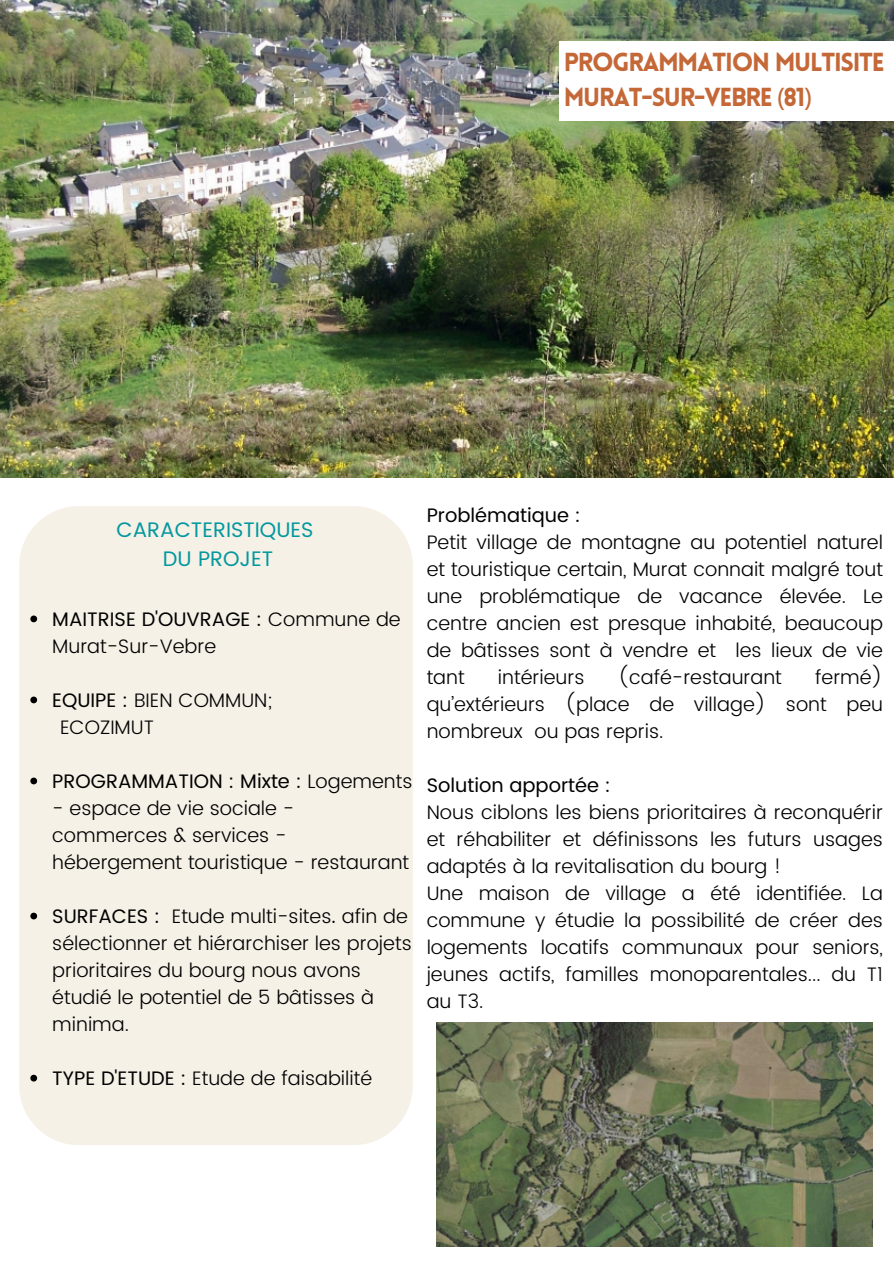
<style>
.page{position:relative;width:894px;height:1264px;background:#fff}
.page>*{position:absolute;margin:0;border:0;box-sizing:border-box;transform-origin:0 0}
.t1{font:900 25.5px/34.8px "Lovelo";letter-spacing:-.05em;color:#c46838}
.t2{font:21px "Poppins";color:#03989e}
.t3{font:300 19.5px/27px "Poppins";color:#000}
.t4{font:19.5px "Poppins";color:#000}
.s1{font-family:"Noto Sans";font-weight:400}
.s2{font-weight:400}
.s3{font-weight:300}
</style>
<div class="page">
<div style="left:19px;top:506px;width:394px;height:639px;background:#f6f1e7;border-radius:60px"></div>
<img style="left:0;top:0;width:893px;height:477px">
<div style="left:559px;top:41px;width:334px;height:79px;background:#fff"></div>
<svg style="left:30px;top:615px;width:7px;height:7px"></svg>
<svg style="left:30px;top:696px;width:7px;height:7px"></svg>
<svg style="left:30px;top:777px;width:7px;height:7px"></svg>
<svg style="left:30px;top:912px;width:7px;height:7px"></svg>
<svg style="left:30px;top:1074px;width:7px;height:7px"></svg>
<img style="left:436px;top:1022px;width:436px;height:223px">
<h1 class="t1" style="left:563px;top:48px;width:322px">PROGRAMMATION MULTISITE<br>MURAT-SUR-VEBRE <span class="s1">(</span>81<span class="s1">)</span></h1>
<h2 class="t2" style="left:116px;top:517px;width:198px">CARACTERISTIQUES</h2>
<p class="t2" style="left:163px;top:547px;width:112px">DU PROJET</p>
<p class="t3" style="left:52px;top:605px;width:350px"><span class="s2">MAITRISE D'OUVRAGE :</span> Commune de<br>Murat-Sur-Vebre</p>
<p class="t3" style="left:60px;top:686px;width:214px;text-indent:-8px"><span class="s2">EQUIPE :</span> BIEN COMMUN;<br>ECOZIMUT</p>
<p class="t4" style="left:52px;top:769px;width:361px">PROGRAMMATION : Mixte : <span class="s3">Logements</span></p>
<p class="t3" style="left:52px;top:794px;width:358px">- espace de vie sociale - commerces &amp; services - hébergement touristique - restaurant</p>
<p class="t3" style="left:52px;top:902px;width:361px"><span class="s2">SURFACES :</span> Etude multi-sites<span class="s2">.</span> afin de sélectionner et hiérarchiser les projets prioritaires du bourg nous avons étudié le potentiel de 5 bâtisses à minima.</p>
<p class="t3" style="left:52px;top:1064px;width:321px"><span class="s2">TYPE D'ETUDE :</span> Etude de faisabilité</p>
<p class="t4" style="left:426px;top:504px;width:155px">Problématique :</p>
<p class="t3" style="left:426px;top:529px;width:457px;text-align:justify">Petit village de montagne au potentiel naturel et touristique certain, Murat connait malgré tout une problématique de vacance élevée. Le centre ancien est presque inhabité, beaucoup de bâtisses sont à vendre et les lieux de vie tant</p>
<p class="t3" style="left:426px;top:664px;width:457px;text-align:justify;text-indent:388px">fermé) qu’extérieurs (place de village) sont peu nombreux ou pas repris.</p>
<p class="t4" style="left:426px;top:774px;width:185px">Solution apportée :</p>
<p class="t3" style="left:426px;top:799px;width:457px;text-align:justify">Nous ciblons les biens prioritaires à reconquérir et réhabiliter et définissons les futurs usages adaptés à la revitalisation du bourg !</p>
<p class="t3" style="left:426px;top:880px;width:457px;text-align:justify">Une maison de village a été identifiée. La commune y étudie la possibilité de créer des logements locatifs communaux pour seniors, jeunes actifs, familles monoparentales... du T1 au T3.</p>
<p class="t3" style="left:498px;top:664px;width:88px">intérieurs</p>
<p class="t3" style="left:617px;top:664px;width:166px">(café-restaurant</p>
</div>
